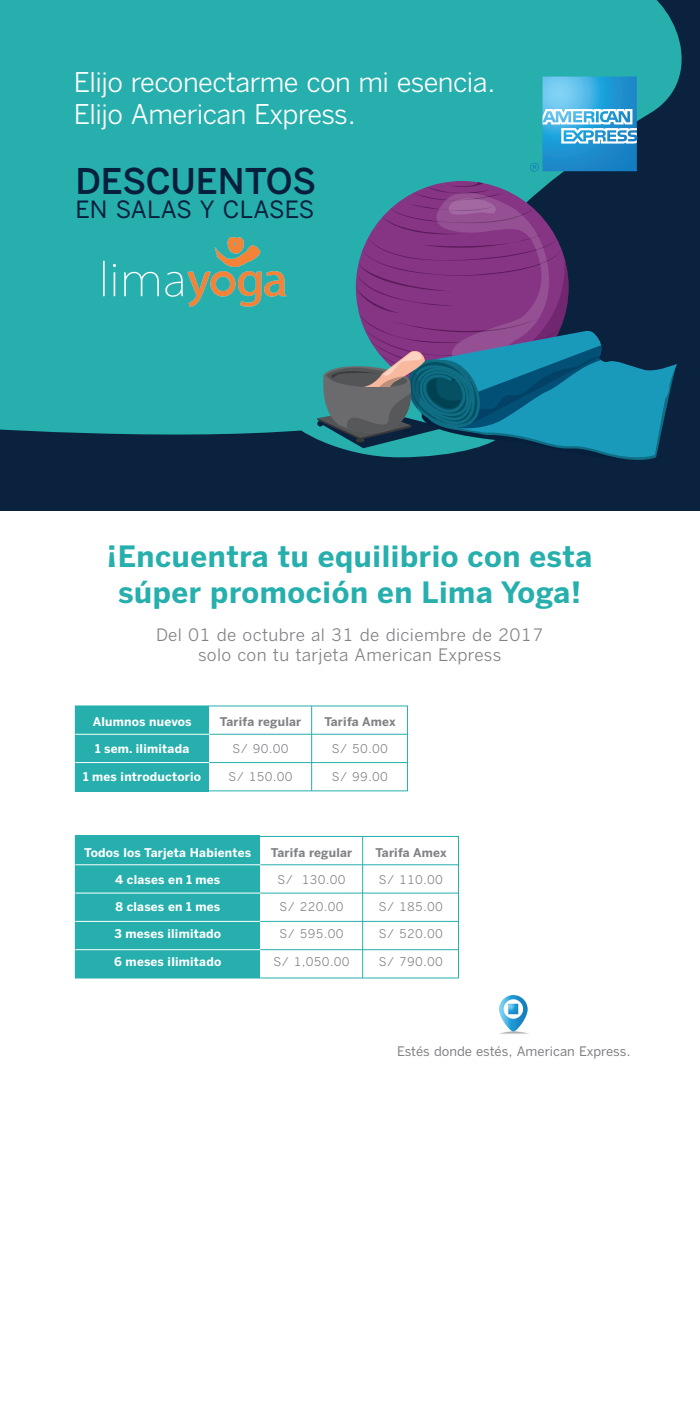
<style>
.page{position:relative;width:700px;height:1419px;background:#fff}
.page>*{position:absolute;margin:0;border:0;box-sizing:border-box;transform-origin:0 0}
.t1{font:500 35.2px "Benton Sans";letter-spacing:-.01em;color:#061f3d}
.t2{font:700 29.2px/36.1px "Benton Sans";letter-spacing:.02em;color:#26afad;text-align:center}
.t3{font:27px/32.4px "Benton Sans";letter-spacing:-.02em;color:#fff}
.t4{font:23.6px "Benton Sans";letter-spacing:.01em;color:#061f3d}
.t5{font:17px/20.9px "Benton Sans";letter-spacing:.02em;color:#808285;text-align:center}
.t6{font:13px "Benton Sans";letter-spacing:-.005em;color:#808183}
.t7{font:700 11.9px "Benton Sans";letter-spacing:.02em;color:#fff}
.t8{font:11.9px "Benton Sans";letter-spacing:.02em;color:#808285}
.t9{font:700 11.9px "Benton Sans";letter-spacing:.02em;color:#808285}
</style>
<div class="page">
<svg style="left:0;top:0;width:700px;height:510px;background:#1f8d92"></svg>
<svg style="left:530px;top:77px;width:107px;height:95px;background:#4bacd6"></svg>
<img style="left:499px;top:1031px;width:30px;height:3px">
<svg style="left:499px;top:995px;width:29px;height:36px"></svg>
<svg style="left:291px;top:182px;width:386px;height:289px;background:#385a7d"></svg>
<img style="left:103px;top:237px;width:184px;height:69px">
<div style="left:75px;top:706px;width:134px;height:85px;background:#26afad"></div>
<hr style="left:209px;top:734px;width:198px;height:1px;background:#26afad">
<hr style="left:75px;top:734px;width:134px;height:1px;background:#fff">
<hr style="left:75px;top:762px;width:134px;height:1px;background:#fff">
<hr style="left:209px;top:762px;width:198px;height:1px;background:#26afad">
<hr style="left:311px;top:706px;width:1px;height:85px;background:#26afad">
<div style="left:75px;top:836px;width:185px;height:142px;background:#26afad"></div>
<hr style="left:260px;top:865px;width:198px;height:1px;background:#26afad">
<hr style="left:75px;top:865px;width:185px;height:1px;background:#fff">
<hr style="left:75px;top:893px;width:185px;height:1px;background:#fff">
<hr style="left:75px;top:921px;width:185px;height:1px;background:#fff">
<hr style="left:75px;top:949px;width:185px;height:1px;background:#fff">
<hr style="left:260px;top:893px;width:198px;height:1px;background:#26afad">
<hr style="left:260px;top:921px;width:198px;height:1px;background:#26afad">
<hr style="left:260px;top:949px;width:198px;height:1px;background:#26afad">
<hr style="left:362px;top:836px;width:1px;height:142px;background:#26afad">
<h3 class="t3" style="left:74px;top:66px;width:424px">Elijo reconectarme con mi esencia.<br>Elijo American Express.</h3>
<h1 class="t1" style="left:75px;top:160px;width:242px">DESCUENTOS</h1>
<h3 class="t4" style="left:75px;top:195px;width:241px">EN SALAS Y CLASES</h3>
<h2 class="t2" style="left:107px;top:537px;width:487px">¡Encuentra tu equilibrio con esta súper promoción en Lima Yoga!</h2>
<h3 class="t5" style="left:156px;top:624px;width:389px">Del 01 de octubre al 31 de diciembre de 2017 solo con tu tarjeta American Express</h3>
<p class="t7" style="left:93px;top:715px;width:100px">Alumnos nuevos</p>
<p class="t9" style="left:220px;top:715px;width:83px">Tarifa regular</p>
<p class="t9" style="left:324px;top:715px;width:73px">Tarifa Amex</p>
<p class="t7" style="left:95px;top:742px;width:96px">1 sem. ilimitada</p>
<p class="t8" style="left:233px;top:742px;width:57px">S/ 90.00</p>
<p class="t8" style="left:332px;top:742px;width:57px">S/ 50.00</p>
<p class="t7" style="left:83px;top:769px;width:120px">1 mes introductorio</p>
<p class="t8" style="left:229px;top:769px;width:65px">S/ 150.00</p>
<p class="t8" style="left:332px;top:769px;width:57px">S/ 99.00</p>
<p class="t7" style="left:84px;top:845px;width:169px">Todos los Tarjeta Habientes</p>
<p class="t9" style="left:271px;top:845px;width:83px">Tarifa regular</p>
<p class="t9" style="left:375px;top:845px;width:73px">Tarifa Amex</p>
<p class="t7" style="left:115px;top:872px;width:107px">4 clases en 1 mes</p>
<p class="t8" style="left:278px;top:872px;width:70px">S/ 130.00</p>
<p class="t8" style="left:379px;top:872px;width:65px">S/ 110.00</p>
<p class="t8" style="left:280px;top:900px;width:65px">S/ 220.00</p>
<p class="t8" style="left:379px;top:900px;width:65px">S/ 185.00</p>
<p class="t8" style="left:280px;top:927px;width:65px">S/ 595.00</p>
<p class="t8" style="left:379px;top:927px;width:65px">S/ 520.00</p>
<p class="t8" style="left:274px;top:955px;width:78px">S/ 1,050.00</p>
<p class="t8" style="left:379px;top:955px;width:65px">S/ 790.00</p>
<p class="t7" style="left:115px;top:900px;width:106px">8 clases en 1 mes</p>
<p class="t7" style="left:114px;top:927px;width:108px">3 meses ilimitado</p>
<p class="t7" style="left:114px;top:955px;width:109px">6 meses ilimitado</p>
<p class="t6" style="left:397px;top:1044px;width:235px">Estés donde estés, American Express.</p>
</div>
